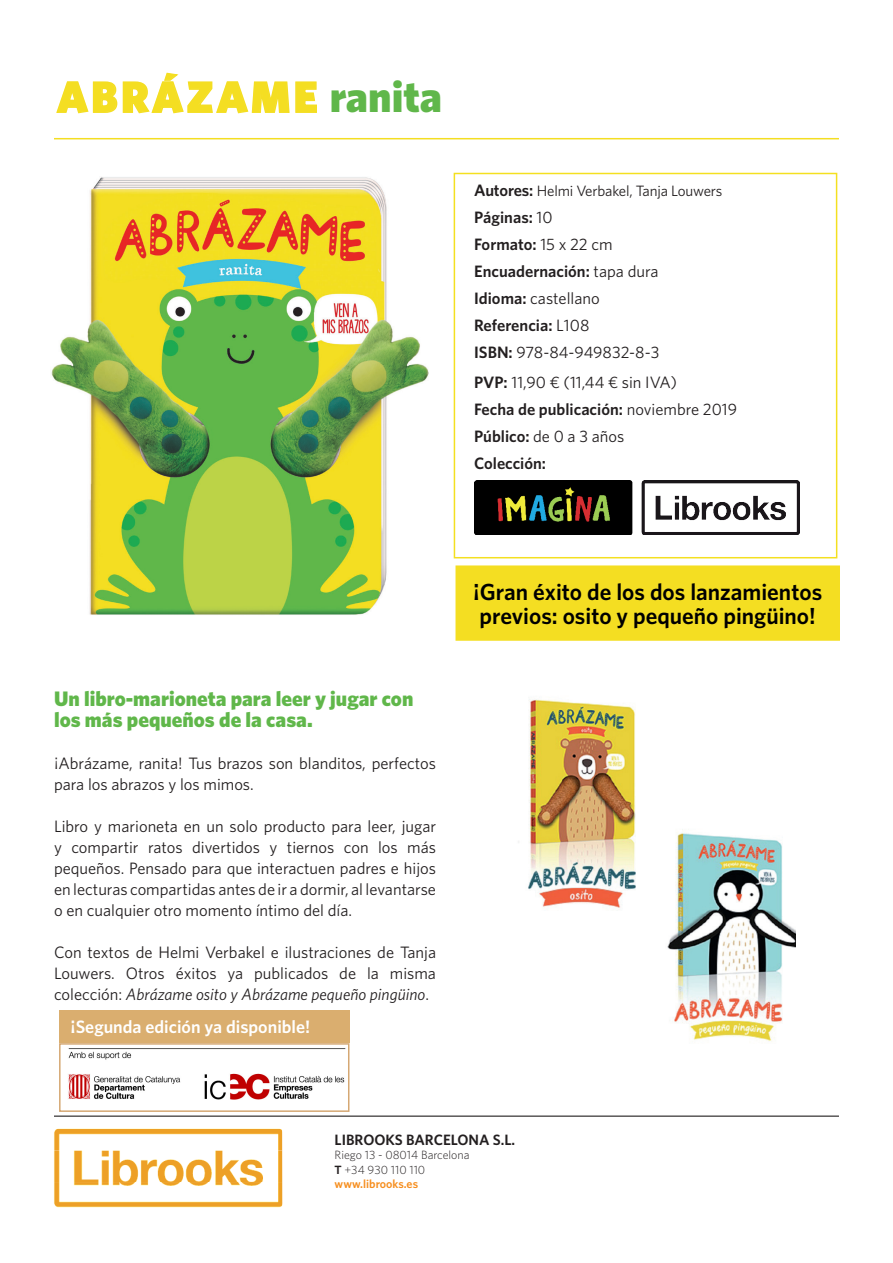
<style>
.page{position:relative;width:893px;height:1263px;background:#fff}
.page>*{position:absolute;margin:0;border:0;box-sizing:border-box;transform-origin:0 0}
.t1{font:43.5px "Whitney Black SC";letter-spacing:.08em;color:#f4de22}
.t2{font:600 23.25px/24px "Whitney";color:#000}
.t3{font:900 21px/21px "Whitney";color:#60b74a}
.t4{font:600 18px "Whitney";color:#fff}
.t5{font:16.5px/21px "Whitney";color:#231f20}
.t6{font:600 16.5px/27px "Whitney";color:#231f20}
.t7{font:15px "Whitney";letter-spacing:-.01em;color:#231f20}
.t8{font:600 15px "Whitney";color:#231f20}
.t9{font:300 12px/14.4px "Whitney";color:#231f20}
.s1{font-family:"Whitney";font-weight:900;color:#60b74a}
.s2{font-weight:600;font-size:16.5px}
.s3{font-weight:400}
.s4{font-weight:600}
.s5{font-style:italic}
.s6{font-weight:600;color:#f68e1e}
</style>
<div class="page">
<img style="left:54px;top:1128px;width:228px;height:80px">
<hr style="left:54px;top:1115px;width:785px;height:2px;background:#231f20">
<hr style="left:54px;top:138px;width:785px;height:1px;background:#f4de22">
<div style="left:454px;top:173px;width:383px;height:385px;border:2px solid #f4e020"></div>
<div style="left:456px;top:566px;width:383px;height:74px;background:#f4de22"></div>
<div style="left:455px;top:565px;width:385px;height:76px;border:2px solid #f4de22"></div>
<svg style="left:56px;top:72px;width:261px;height:42px"></svg>
<img style="left:474px;top:480px;width:325px;height:54px">
<img style="left:518px;top:699px;width:118px;height:209px">
<img style="left:667px;top:829px;width:129px;height:212px">
<img style="left:51px;top:177px;width:377px;height:438px">
<img style="left:68px;top:1048px;width:278px;height:52px">
<div style="left:59px;top:1010px;width:290px;height:33px;background:#daae6f"></div>
<div style="left:59px;top:1043px;width:290px;height:69px;border:2px solid #d5a873"></div>
<h1 class="t1" style="left:57px;top:71px;width:386px">ABRÁZAME <span class="s1">ranita</span></h1>
<p class="t7" style="left:474px;top:182px;width:250px"><span class="s2">Autores:</span> Helmi Verbakel, Tanja Louwers</p>
<p class="t6" style="left:474px;top:203px;width:187px">Páginas: <span class="s3">10<br></span>Formato: <span class="s3">15 x 22 cm<br></span>Encuadernación: <span class="s3">tapa dura<br></span>Idioma: <span class="s3">castellano<br></span>Referencia: <span class="s3">L108<br></span>ISBN: <span class="s3">978-84-949832-8-3</span></p>
<p class="t5" style="left:474px;top:368px;width:264px;line-height:27px"><span class="s4">PVP:</span> 11,90 ¤ (11,44 ¤ sin IVA)<br><span class="s4">Fecha de publicación:</span> noviembre 2019<br><span class="s4">Público:</span> de 0 a 3 años<br><span class="s4">Colección:</span></p>
<p class="t3" style="left:54px;top:687px;width:361px">Un libro-marioneta para leer y jugar con los más pequeños de la casa.</p>
<p class="t5" style="left:54px;top:752px;width:384px">¡Abrázame, ranita! Tus brazos son blanditos, perfectos para los abrazos y los mimos.</p>
<p class="t5" style="left:54px;top:815px;width:384px;text-align:justify">Libro y marioneta en un solo producto para leer, jugar y compartir ratos divertidos y tiernos con los más pequeños. Pensado para que interactuen padres e hijos en lecturas compartidas antes de ir a dormir, al levantarse o en cualquier otro momento íntimo del día.</p>
<p class="t5" style="left:54px;top:941px;width:384px;text-align:justify">Con textos de Helmi Verbakel e ilustraciones de Tanja Louwers. Otros éxitos ya publicados de la misma colección: <span class="s5">Abrázame osito y Abrázame pequeño pingüino</span>.</p>
<p class="t4" style="left:71px;top:1016px;width:241px">¡Segunda edición ya disponible!</p>
<h2 class="t2" style="left:473px;top:579px;width:350px">¡Gran éxito de los dos lanzamientos previos: osito y pequeño pingüino!</h2>
<p class="t8" style="left:335px;top:1131px;width:182px">LIBROOKS BARCELONA S.L.</p>
<p class="t9" style="left:335px;top:1148px;width:136px">Riego 13 - 08014 Barcelona<br><span class="s4">T</span> +34 930 110 110 <span class="s6">www.librooks.es</span></p>
</div>
